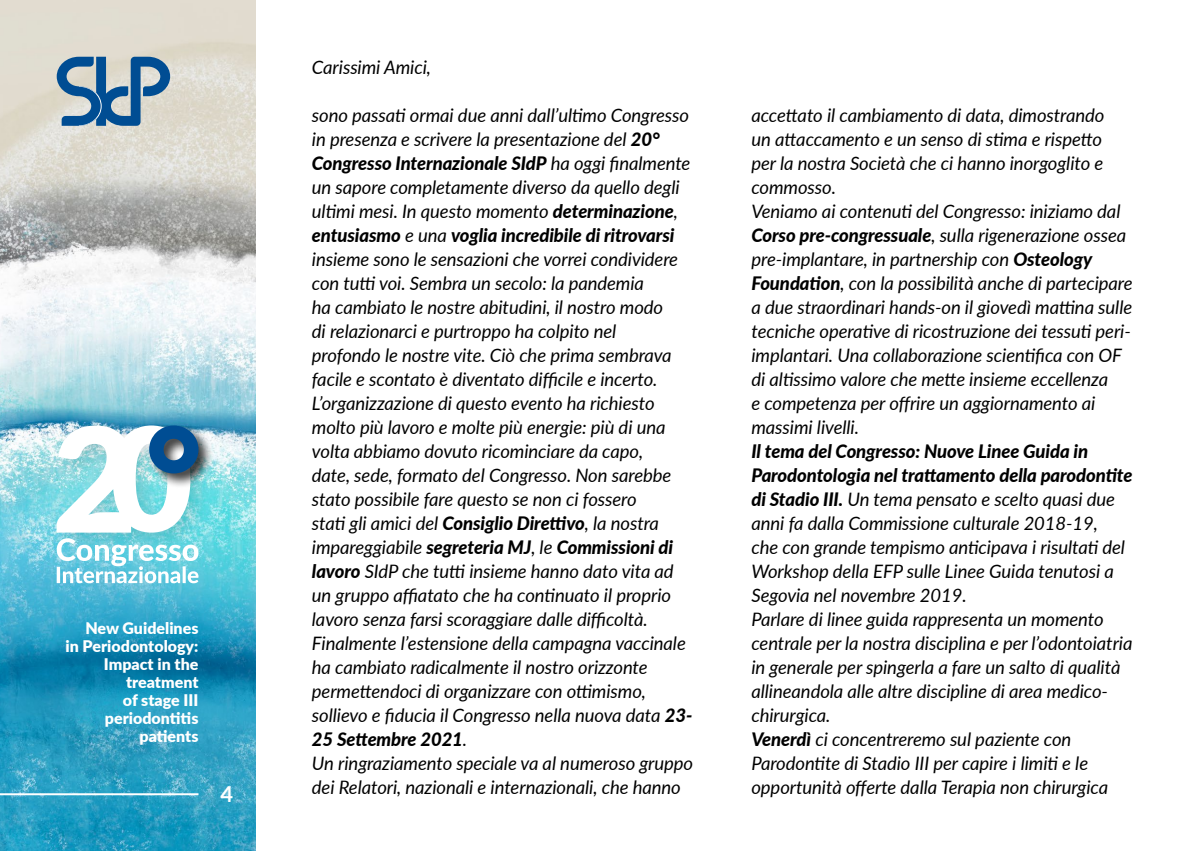
<style>
.page{position:relative;width:1191px;height:851px;background:#fff}
.page>*{position:absolute;margin:0;border:0;box-sizing:border-box;transform-origin:0 0}
.t1{font:700 22px "Lato";color:#fff}
.t2{font:italic 18.4px/24px "Lato";letter-spacing:-.005em;color:#000}
.t3{font:900 16px/18px "Lato";color:#fff;text-align:right}
.s1{font-weight:800}
</style>
<div class="page">
<img style="left:0;top:0;width:255px;height:850px">
<div style="left:49px;top:418px;width:163px;height:136px;background:#000;opacity:.1"></div>
<div style="left:147px;top:423px;width:67px;height:65px;background:#000;opacity:.75"></div>
<svg style="left:57px;top:425px;width:141px;height:107px"></svg>
<svg style="left:57px;top:538px;width:141px;height:45px"></svg>
<hr style="left:0;top:793px;width:198px;height:2px;background:#fff">
<svg style="left:57px;top:57px;width:113px;height:69px;background:#7698b2"></svg>
<p class="t3" style="left:66px;top:618px;width:134px">New Guidelines<br>in Periodontology:<br>Impact in the treatment<br>of stage III periodontitis patients</p>
<p class="t1" style="left:220px;top:777px;width:14px">4</p>
<p class="t2" style="left:312px;top:54px;width:121px">Carissimi Amici,</p>
<p class="t2" style="left:312px;top:102px;width:383px">sono passati ormai due anni dall’ultimo Congresso in presenza e scrivere la presentazione del <span class="s1">20° Congresso Internazionale SIdP</span> ha oggi finalmente un sapore completamente diverso da quello degli ultimi mesi. In questo momento <span class="s1">determinazione</span>, <span class="s1">entusiasmo</span> e una <span class="s1">voglia incredibile di ritrovarsi </span>insieme sono le sensazioni che vorrei condividere con tutti voi. Sembra un secolo: la pandemia<br>ha cambiato le nostre abitudini, il nostro modo<br>di relazionarci e purtroppo ha colpito nel<br>profondo le nostre vite. Ciò che prima sembrava facile e scontato è diventato difficile e incerto.<br>L’organizzazione di questo evento ha richiesto molto più lavoro e molte più energie: più di una volta abbiamo dovuto ricominciare da capo,<br>date, sede, formato del Congresso. Non sarebbe stato possibile fare questo se non ci fossero<br>stati gli amici del <span class="s1">Consiglio Direttivo</span>, la nostra impareggiabile <span class="s1">segreteria MJ</span>, le <span class="s1">Commissioni di lavoro</span> SIdP che tutti insieme hanno dato vita ad un gruppo affiatato che ha continuato il proprio lavoro senza farsi scoraggiare dalle difficoltà.<br>Finalmente l’estensione della campagna vaccinale ha cambiato radicalmente il nostro orizzonte permettendoci di organizzare con ottimismo, sollievo e fiducia il Congresso nella nuova data <span class="s1">23- 25 Settembre 2021</span>.<br>Un ringraziamento speciale va al numeroso gruppo dei Relatori, nazionali e internazionali, che hanno</p>
<p class="t2" style="left:751px;top:102px;width:383px">accettato il cambiamento di data, dimostrando<br>un attaccamento e un senso di stima e rispetto<br>per la nostra Società che ci hanno inorgoglito e commosso.<br>Veniamo ai contenuti del Congresso: iniziamo dal <span class="s1">Corso pre-congressuale</span>, sulla rigenerazione ossea pre-implantare, in partnership con <span class="s1">Osteology Foundation</span>, con la possibilità anche di partecipare a due straordinari hands-on il giovedì mattina sulle tecniche operative di ricostruzione dei tessuti peri&shy;implantari. Una collaborazione scientifica con OF di altissimo valore che mette insieme eccellenza<br>e competenza per offrire un aggiornamento ai massimi livelli.</p>
<p class="t2" style="left:751px;top:438px;width:382px"><span class="s1">Il tema del Congresso: Nuove Linee Guida in Parodontologia nel trattamento della parodontite di Stadio III.</span> Un tema pensato e scelto quasi due anni fa dalla Commissione culturale 2018-19,<br>che con grande tempismo anticipava i risultati del Workshop della EFP sulle Linee Guida tenutosi a Segovia nel novembre 2019.<br>Parlare di linee guida rappresenta un momento centrale per la nostra disciplina e per l’odontoiatria in generale per spingerla a fare un salto di qualità allineandola alle altre discipline di area medico&shy;chirurgica.<br><span class="s1">Venerdì</span> ci concentreremo sul paziente con Parodontite di Stadio III per capire i limiti e le opportunità offerte dalla Terapia non chirurgica</p>
</div>
